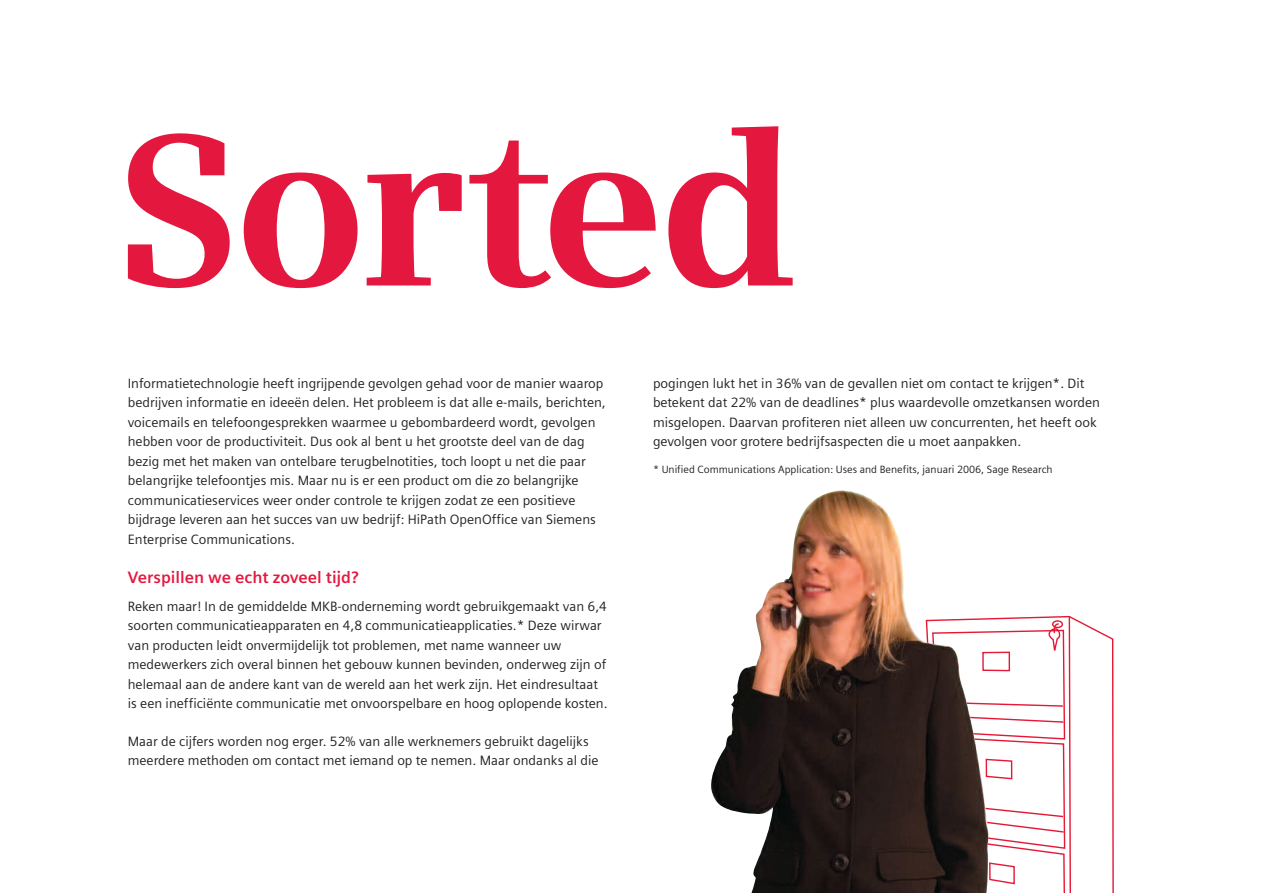
<style>
.page{position:relative;width:1263px;height:893px;background:#fff}
.page>*{position:absolute;margin:0;border:0;box-sizing:border-box;transform-origin:0 0}
.t1{font:700 216px "Siemens Serif";letter-spacing:-.035em;color:#e4183e}
.t2{font:700 16.5px "Siemens Sans";color:#e4183e}
.t3{font:13.5px/19.5px "Siemens Sans";color:#231f20}
.t4{font:10.5px "Siemens Sans";color:#231f20}
</style>
<div class="page">
<svg style="left:1072px;top:617px;width:42px;height:276px"></svg>
<svg style="left:988px;top:616px;width:84px;height:277px"></svg>
<img style="left:711px;top:490px;width:277px;height:403px">
<h1 class="t1" style="left:116px;top:85px;width:685px">Sorted</h1>
<p class="t3" style="left:128px;top:373px;width:479px">Informatietechnologie heeft ingrijpende gevolgen gehad voor de manier waarop bedrijven informatie en ideeën delen. Het probleem is dat alle e-mails, berichten, voicemails en telefoongesprekken waarmee u gebombardeerd wordt, gevolgen hebben voor de productiviteit. Dus ook al bent u het grootste deel van de dag bezig met het maken van ontelbare terugbelnotities, toch loopt u net die paar belangrijke telefoontjes mis. Maar nu is er een product om die zo belangrijke communicatieservices weer onder controle te krijgen zodat ze een positieve bijdrage leveren aan het succes van uw bedrijf: HiPath OpenOffice van Siemens Enterprise Communications.</p>
<p class="t2" style="left:128px;top:567px;width:232px">Verspillen we echt zoveel tijd?</p>
<p class="t3" style="left:128px;top:596px;width:481px">Reken maar! In de gemiddelde MKB-onderneming wordt gebruikgemaakt van 6,4 soorten communicatieapparaten en 4,8 communicatieapplicaties.* Deze wirwar van producten leidt onvermijdelijk tot problemen, met name wanneer uw medewerkers zich overal binnen het gebouw kunnen bevinden, onderweg zijn of helemaal aan de andere kant van de wereld aan het werk zijn. Het eindresultaat is een inefficiënte communicatie met onvoorspelbare en hoog oplopende kosten.</p>
<p class="t3" style="left:128px;top:731px;width:472px">Maar de cijfers worden nog erger. 52% van alle werknemers gebruikt dagelijks meerdere methoden om contact met iemand op te nemen. Maar ondanks al die</p>
<p class="t3" style="left:653px;top:373px;width:449px">pogingen lukt het in 36% van de gevallen niet om contact te krijgen*. Dit betekent dat 22% van de deadlines* plus waardevolle omzetkansen worden misgelopen. Daarvan profiteren niet alleen uw concurrenten, het heeft ook gevolgen voor grotere bedrijfsaspecten die u moet aanpakken.</p>
<p class="t4" style="left:653px;top:463px;width:401px">* Unified Communications Application: Uses and Benefits, januari 2006, Sage Research</p>
</div>
